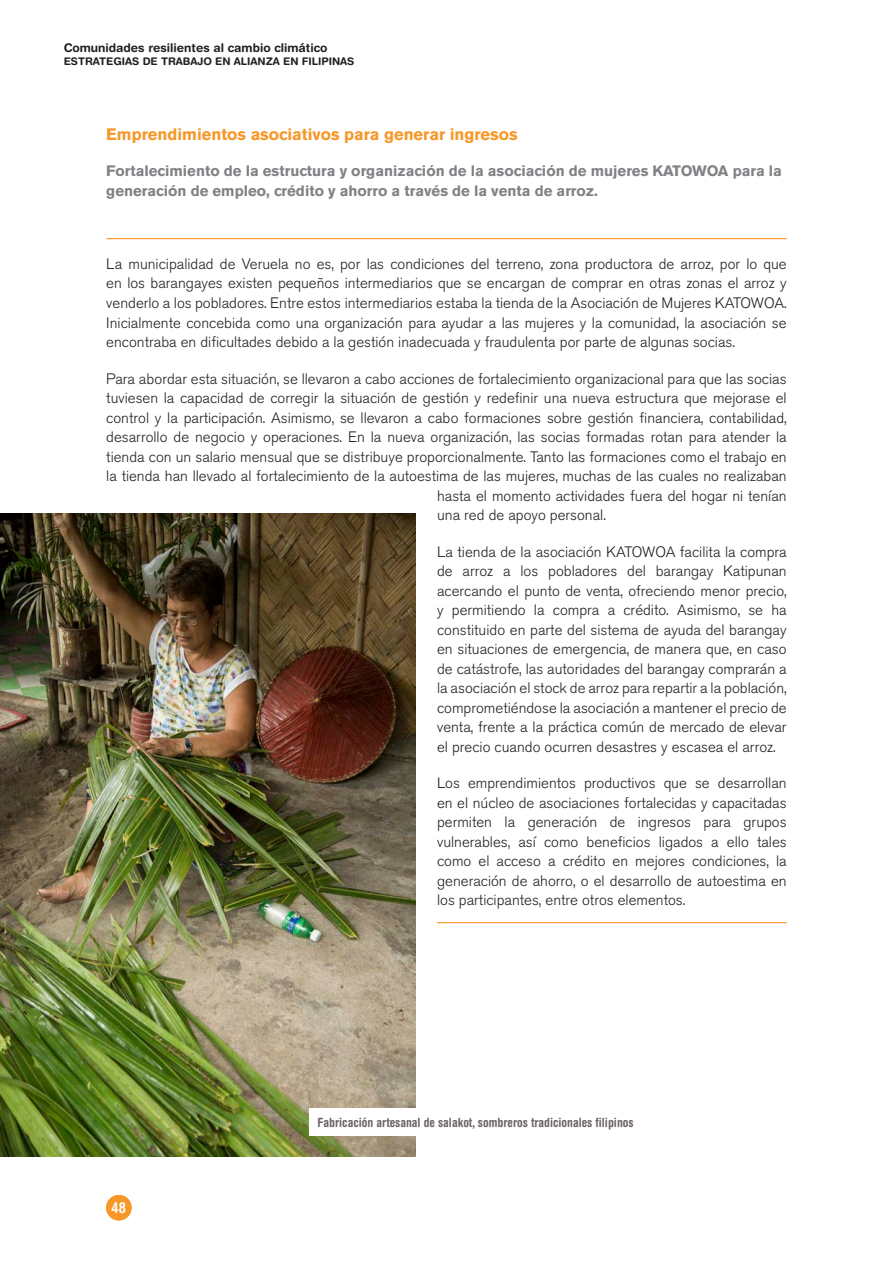
<style>
.page{position:relative;width:893px;height:1263px;background:#fff}
.page>*{position:absolute;margin:0;border:0;box-sizing:border-box;transform-origin:0 0}
._0_Cuerpo_texto{font:700 16.5px "Akzidenz Grotesk BE";color:#f79727}
._0_Cuerpo_texto-2{font:300 15px/19.5px "Akzidenz Grotesk BE";color:#231f20;text-align:justify}
._0_Cuerpo_texto-3{font:700 15px/19.5px "Akzidenz Grotesk BE";color:#808285}
.t1{font:700 condensed 15px "Helvetica Rounded";color:#fff}
.pie_de_foto{font:700 condensed 12.75px "Helvetica Rounded";color:#6c6369}
.t2{font:700 12px "Helvetica Rounded";color:#231f20}
.t3{font:700 10.5px "Helvetica Rounded";color:#231f20}
</style>
<div class="page">
<div style="left:106px;top:1195px;width:26px;height:25px;background:#f79727;border-radius:50%"></div>
<hr style="left:106px;top:238px;width:681px;height:1px;background:#f79727">
<hr style="left:437px;top:922px;width:350px;height:1px;background:#f79727">
<img style="left:0;top:514px;width:416px;height:643px">
<div style="left:309px;top:1109px;width:336px;height:27px;background:#fff"></div>
<p class="t2" style="left:64px;top:40px;width:265px">Comunidades resilientes al cambio climático</p>
<p class="t3" style="left:64px;top:55px;width:292px">ESTRATEGIAS DE TRABAJO EN ALIANZA EN FILIPINAS</p>
<p class="_0_Cuerpo_texto" style="left:106px;top:125px;width:413px">Emprendimientos asociativos para generar ingresos</p>
<p class="_0_Cuerpo_texto-3" style="left:106px;top:162px;width:677px">Fortalecimiento de la estructura y organización de la asociación de mujeres KATOWOA para la generación de empleo, crédito y ahorro a través de la venta de arroz.</p>
<p class="_0_Cuerpo_texto-2" style="left:106px;top:254px;width:682px">La municipalidad de Veruela no es, por las condiciones del terreno, zona productora de arroz, por lo que en los barangayes existen pequeños intermediarios que se encargan de comprar en otras zonas el arroz y venderlo a los pobladores. Entre estos intermediarios estaba la tienda de la Asociación de Mujeres KATOWOA.<br>Inicialmente concebida como una organización para ayudar a las mujeres y la comunidad, la asociación se encontraba en dificultades debido a la gestión inadecuada y fraudulenta por parte de algunas socias.</p>
<p class="_0_Cuerpo_texto-2" style="left:106px;top:369px;width:682px">Para abordar esta situación, se llevaron a cabo acciones de fortalecimiento organizacional para que las socias</p>
<p class="_0_Cuerpo_texto-2" style="left:106px;top:388px;width:682px">tuviesen la capacidad de corregir la situación de gestión y redefinir una nueva estructura que mejorase el</p>
<p class="_0_Cuerpo_texto-2" style="left:106px;top:408px;width:682px">control y la participación. Asimismo, se llevaron a cabo formaciones sobre gestión financiera, contabilidad,</p>
<p class="_0_Cuerpo_texto-2" style="left:106px;top:427px;width:682px">desarrollo de negocio y operaciones. En la nueva organización, las socias formadas rotan para atender la</p>
<p class="_0_Cuerpo_texto-2" style="left:106px;top:447px;width:682px">tienda con un salario mensual que se distribuye proporcionalmente. Tanto las formaciones como el trabajo en</p>
<p class="_0_Cuerpo_texto-2" style="left:106px;top:466px;width:682px">la tienda han llevado al fortalecimiento de la autoestima de las mujeres, muchas de las cuales no realizaban</p>
<p class="_0_Cuerpo_texto-2" style="left:437px;top:486px;width:351px">hasta el momento actividades fuera del hogar ni tenían</p>
<p class="_0_Cuerpo_texto-2" style="left:437px;top:505px;width:170px">una red de apoyo personal.</p>
<p class="_0_Cuerpo_texto-2" style="left:437px;top:542px;width:351px">La tienda de la asociación KATOWOA facilita la compra de arroz a los pobladores del barangay Katipunan acercando el punto de venta, ofreciendo menor precio, y permitiendo la compra a crédito. Asimismo, se ha constituido en parte del sistema de ayuda del barangay en situaciones de emergencia, de manera que, en caso de catástrofe, las autoridades del barangay comprarán a la asociación el stock de arroz para repartir a la población, comprometiéndose la asociación a mantener el precio de venta, frente a la práctica común de mercado de elevar el precio cuando ocurren desastres y escasea el arroz.</p>
<p class="_0_Cuerpo_texto-2" style="left:437px;top:773px;width:351px">Los emprendimientos productivos que se desarrollan en el núcleo de asociaciones fortalecidas y capacitadas permiten la generación de ingresos para grupos vulnerables, así como beneficios ligados a ello tales como el acceso a crédito en mejores condiciones, la generación de ahorro, o el desarrollo de autoestima en los participantes, entre otros elementos.</p>
<p class="t1" style="left:112px;top:1198px;width:16px">48</p>
<p class="pie_de_foto" style="left:317px;top:1115px;width:318px">Fabricación artesanal de salakot, sombreros tradicionales filipinos</p>
</div>
